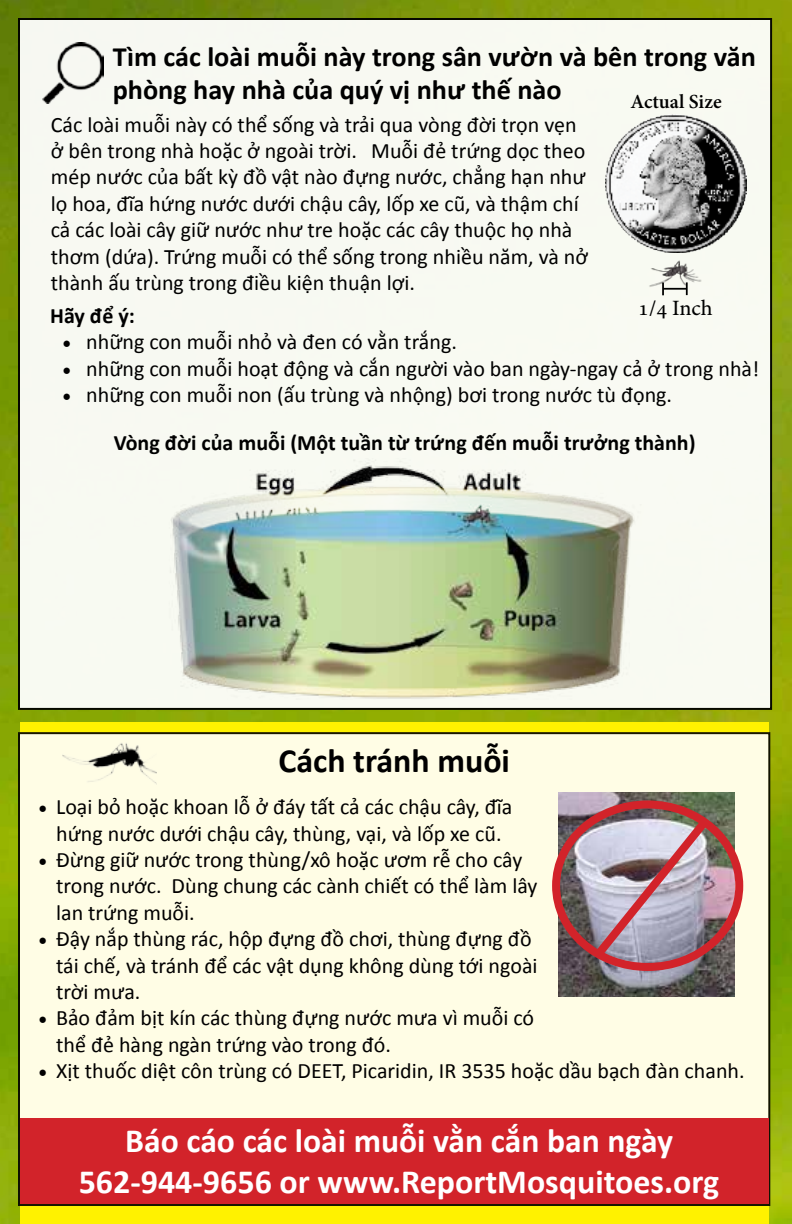
<style>
.page{position:relative;width:792px;height:1224px;background:#fff}
.page>*{position:absolute;margin:0;border:0;box-sizing:border-box;transform-origin:0 0}
.t1{font:700 34px/40.8px "Calibri";color:#fff;text-align:center}
.t2{font:700 34px "Calibri";color:#000}
.t3{font:700 28px/33.6px "Calibri";color:#000}
.t4{font:22px/26.4px "Calibri";color:#000}
.t5{font:700 22px "Calibri";color:#000}
.t6{font:21.4px "Adobe Hebrew";color:#000}
.t7{font:600 20px "Minion Pro";color:#000}
.s1{font-family:"Minion Pro";font-size:24px}
</style>
<div class="page">
<img style="left:0;top:0;width:792px;height:1224px">
<div style="left:20px;top:723px;width:748px;height:501px;background:#fff200"></div>
<div style="left:19px;top:19px;width:752px;height:690px;background:#f8faf2"></div>
<div style="left:19px;top:733px;width:750px;height:472px;background:#fffde5"></div>
<div style="left:20px;top:1118px;width:748px;height:86px;background:#d2232a"></div>
<img style="left:559px;top:793px;width:175px;height:203px">
<img style="left:42px;top:42px;width:62px;height:62px">
<img style="left:63px;top:743px;width:94px;height:42px">
<img style="left:606px;top:114px;width:140px;height:137px">
<img style="left:649px;top:251px;width:53px;height:44px">
<hr style="left:663px;top:288px;width:24px;height:2px;background:#000">
<svg style="left:686px;top:282px;width:2px;height:13px"></svg>
<svg style="left:662px;top:283px;width:2px;height:12px"></svg>
<div style="left:552px;top:800px;width:191px;height:171px;border:8px solid #d2232a;border-radius:50%"></div>
<img style="left:587px;top:811px;width:129px;height:155px">
<img style="left:171px;top:463px;width:463px;height:236px">
<p class="t3" style="left:113px;top:39px;width:645px">Tìm các loài muỗi này trong sân vườn và bên trong văn phòng hay nhà của quý vị như thế nào</p>
<p class="t7" style="left:631px;top:87px;width:93px">Actual Size</p>
<p class="t4" style="left:51px;top:111px;width:539px">Các loài muỗi này có thể sống và trải qua vòng đời trọn vẹn ở bên trong nhà hoặc ở ngoài trời. Muỗi đẻ trứng dọc theo mép nước của bất kỳ đồ vật nào đựng nước, chẳng hạn như lọ hoa, đĩa hứng nước dưới chậu cây, lốp xe cũ, và thậm chí cả các loài cây giữ nước như tre hoặc các cây thuộc họ nhà thơm (dứa). Trứng muỗi có thể sống trong nhiều năm, và nở thành ấu trùng trong điều kiện thuận lợi.</p>
<p class="t6" style="left:638px;top:295px;width:76px">1/4 Inch</p>
<p class="t5" style="left:50px;top:301px;width:86px">Hãy để ý:</p>
<p class="t4" style="left:62px;top:329px;width:396px"><span class="s1">•</span> những con muỗi nhỏ và đen có vằn trắng.</p>
<p class="t4" style="left:62px;top:355px;width:699px"><span class="s1">•</span> những con muỗi hoạt động và cắn người vào ban ngày-ngay cả ở trong nhà!</p>
<p class="t4" style="left:62px;top:382px;width:611px"><span class="s1">•</span> những con muỗi non (ấu trùng và nhộng) bơi trong nước tù đọng.</p>
<p class="t5" style="left:114px;top:428px;width:583px">Vòng đời của muỗi (Một tuần từ trứng đến muỗi trưởng thành)</p>
<h1 class="t2" style="left:278px;top:739px;width:233px">Cách tránh muỗi</h1>
<p class="t4" style="left:38px;top:794px;width:476px;text-align:center"><span class="s1">•</span> Loại bỏ hoặc khoan lỗ ở đáy tất cả các chậu cây, đĩa hứng nước dưới chậu cây, thùng, vại, và lốp xe cũ.</p>
<p class="t4" style="left:56px;top:847px;width:483px;text-indent:-18px"><span class="s1">•</span> Đừng giữ nước trong thùng/xô hoặc ươm rễ cho cây trong nước. Dùng chung các cành chiết có thể làm lây lan trứng muỗi.</p>
<p class="t4" style="left:56px;top:926px;width:483px;text-indent:-18px"><span class="s1">•</span> Đậy nắp thùng rác, hộp đựng đồ chơi, thùng đựng đồ tái chế, và tránh để các vật dụng không dùng tới ngoài trời mưa.</p>
<p class="t4" style="left:56px;top:1005px;width:480px;text-indent:-18px"><span class="s1">•</span> Bảo đảm bịt kín các thùng đựng nước mưa vì muỗi có thể đẻ hàng ngàn trứng vào trong đó.</p>
<p class="t4" style="left:38px;top:1058px;width:708px"><span class="s1">•</span> Xịt thuốc diệt côn trùng có DEET, Picaridin, IR 3535 hoặc dầu bạch đàn chanh.</p>
<h1 class="t1" style="left:79px;top:1120px;width:642px">Báo cáo các loài muỗi vằn cắn ban ngày<br>562-944-9656 or www.ReportMosquitoes.org</h1>
</div>
